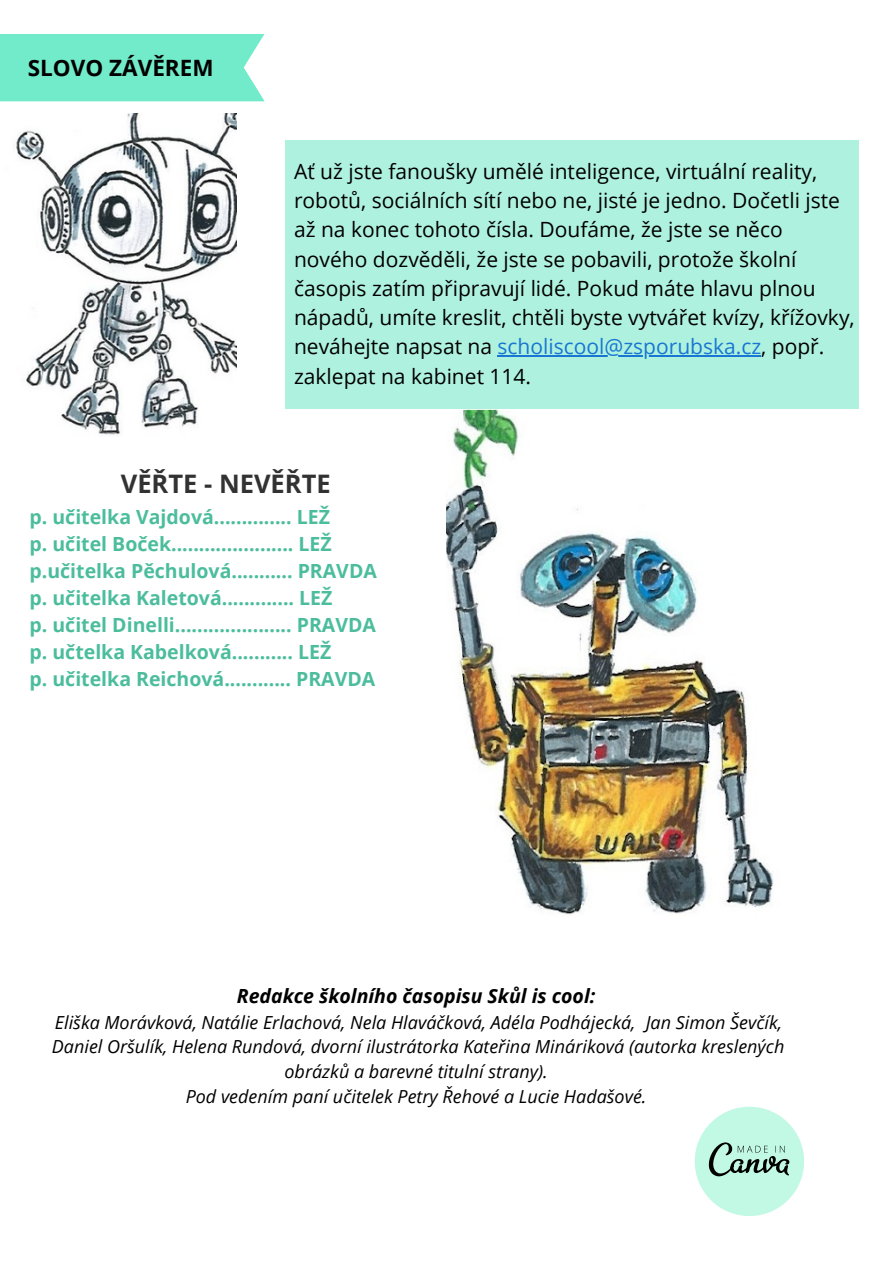
<style>
.page{position:relative;width:893px;height:1264px;background:#fff}
.page>*{position:absolute;margin:0;border:0;box-sizing:border-box;transform-origin:0 0}
.t1{font:700 25.5px "Open Sans";color:#323232}
.t2{font:700 22.5px "Open Sans";color:#000}
.t3{font:21px/29.2px "Open Sans";color:#000}
.t4{font:700 19.5px/27px "Open Sans";color:#4bbd9d}
.t5{font:italic 700 19.5px "Open Sans";color:#000}
.t6{font:italic 18px/24.8px "Open Sans";color:#000;text-align:center}
.s1{color:#1976d2}
</style>
<div class="page">
<div style="left:0;top:34px;width:264px;height:67px;background:#72ebca"></div>
<img style="left:16px;top:113px;width:221px;height:322px">
<img style="left:446px;top:408px;width:343px;height:506px">
<div style="left:694px;top:1106px;width:109px;height:109px;background:#c2f9e4;border-radius:50%"></div>
<svg style="left:708px;top:1142px;width:81px;height:34px"></svg>
<div style="left:284px;top:140px;width:574px;height:268px;background:#aef1df"></div>
<hr style="left:497px;top:355px;width:264px;height:2px;background:#1976d2">
<h3 class="t2" style="left:28px;top:52px;width:187px">SLOVO ZÁVĚREM</h3>
<h4 class="t3" style="left:294px;top:156px;width:562px">Ať už jste fanoušky umělé inteligence, virtuální reality, robotů, sociálních sítí nebo ne, jisté je jedno. Dočetli jste až na konec tohoto čísla. Doufáme, že jste se něco nového dozvěděli, že jste se pobavili, protože školní časopis zatím připravují lidé. Pokud máte hlavu plnou nápadů, umíte kreslit, chtěli byste vytvářet kvízy, křížovky, neváhejte napsat na <span class="s1">scholiscool@zsporubska.cz</span>, popř.</h4>
<p class="t3" style="left:294px;top:361px;width:238px">zaklepat na kabinet 114.</p>
<p class="t1" style="left:121px;top:465px;width:211px">VĚŘTE - NEVĚŘTE</p>
<h1 class="t4" style="left:30px;top:503px;width:349px">p. učitelka Vajdová.............. LEŽ<br>p. učitel Boček...................... LEŽ p.učitelka Pěchulová........... PRAVDA p. učitelka Kaletová............. LEŽ<br>p. učitel Dinelli..................... PRAVDA p. učtelka Kabelková........... LEŽ<br>p. učitelka Reichová............ PRAVDA</h1>
<p class="t5" style="left:237px;top:981px;width:360px">Redakce školního časopisu Skůl is cool:</p>
<p class="t6" style="left:52px;top:1009px;width:734px">Eliška Morávková, Natálie Erlachová, Nela Hlaváčková, Adéla Podhájecká, Jan Simon Ševčík,<br>Daniel Oršulík, Helena Rundová, dvorní ilustrátorka Kateřina Mináriková (autorka kreslených obrázků a barevné titulní strany).</p>
<p class="t6" style="left:186px;top:1083px;width:462px">Pod vedením paní učitelek Petry Řehové a Lucie Hadašové.</p>
</div>
